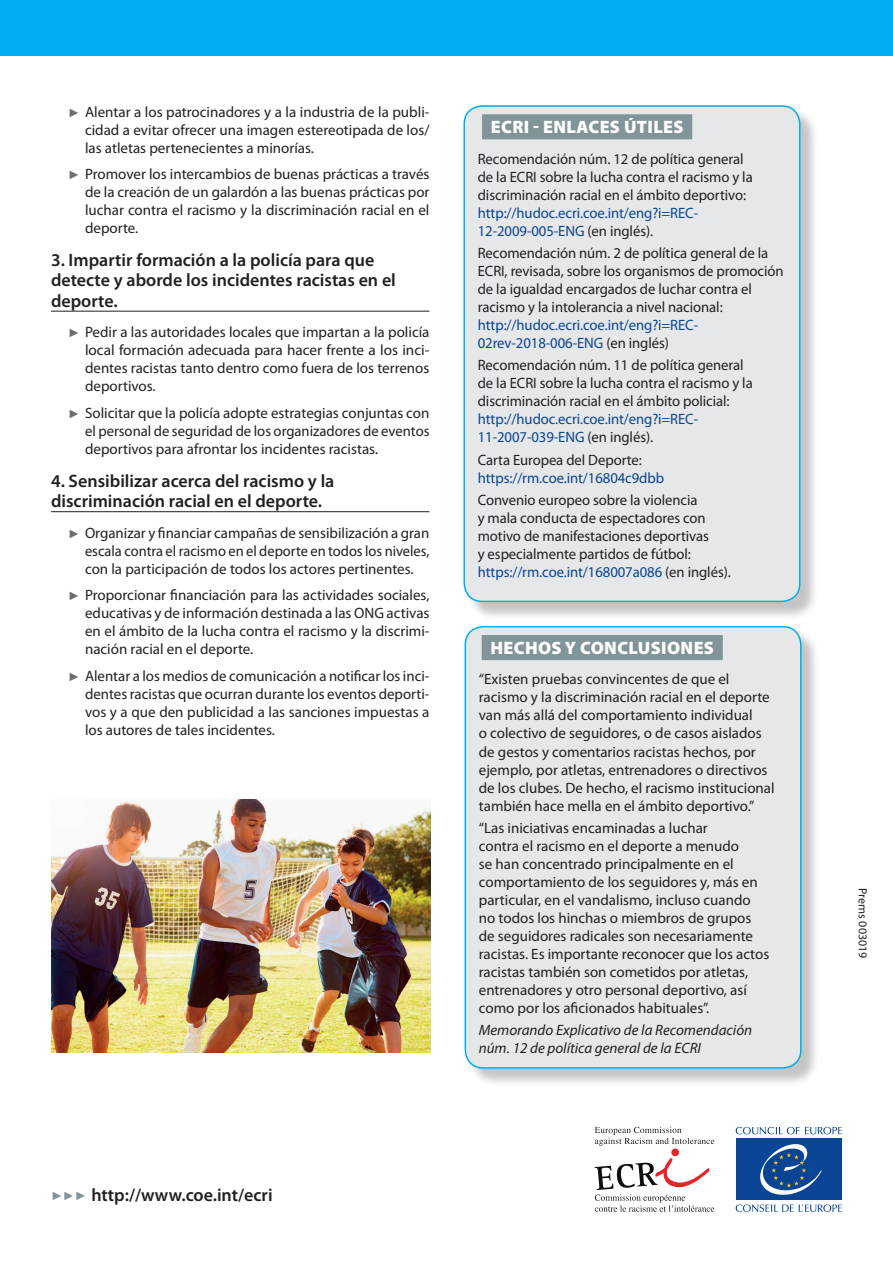
<style>
.page{position:relative;width:893px;height:1263px;background:#fff}
.page>*{position:absolute;margin:0;border:0;box-sizing:border-box;transform-origin:0 0}
.t1{font:600 18px/20.2px "Myriad Pro";color:#231f20}
.t2{font:900 18px "Myriad Pro";letter-spacing:.02em;color:#fff}
.t3{font:15px/18px "Myriad Pro";color:#231f20;text-align:justify}
.t4{font:15px/18px "Myriad Pro";letter-spacing:-.005em;color:#094594}
.t5{font:italic 15px/18px "Myriad Pro";color:#231f20}
.t6{font:12px "Myriad Pro";color:#231f20}
.s1{font-family:"Arial";font-size:12px;color:#6c6d70}
.s2{color:#231f20}
.s3{color:#094594}
.s4{font-family:"Arial";font-weight:400;font-size:12px;color:#819598}
</style>
<div class="page">
<hr style="left:51px;top:311px;width:378px;height:1px;background:#231f20">
<hr style="left:51px;top:511px;width:378px;height:1px;background:#231f20">
<div style="left:0;top:0;width:893px;height:55px;background:#00aeef"></div>
<svg style="left:595px;top:1127px;width:119px;height:19px"></svg>
<div style="left:671px;top:1148px;width:8px;height:8px;background:#ea2426;border-radius:50%"></div>
<svg style="left:595px;top:1158px;width:119px;height:54px"></svg>
<svg style="left:736px;top:1127px;width:106px;height:7px"></svg>
<svg style="left:736px;top:1204px;width:106px;height:8px"></svg>
<div style="left:736px;top:1139px;width:106px;height:61px;background:#094594"></div>
<svg style="left:760px;top:1144px;width:62px;height:51px"></svg>
<div style="left:467px;top:628px;width:353px;height:459px;background:#231f20;opacity:.26"></div>
<div style="left:465px;top:627px;width:336px;height:441px;background:#e6e7e9;border-radius:18px"></div>
<div style="left:482px;top:636px;width:241px;height:24px;background:#819598"></div>
<div style="left:482px;top:635px;width:241px;height:24px;background:#819598"></div>
<div style="left:465px;top:626px;width:336px;height:443px;border:2px solid #00aeef;border-radius:18px"></div>
<div style="left:466px;top:108px;width:353px;height:513px;background:#231f20;opacity:.26"></div>
<div style="left:464px;top:106px;width:336px;height:495px;background:#e6e7e9;border-radius:18px"></div>
<div style="left:482px;top:115px;width:210px;height:24px;background:#819598"></div>
<div style="left:482px;top:114px;width:210px;height:24px;background:#819598"></div>
<div style="left:463px;top:105px;width:337px;height:497px;border:2px solid #00aeef;border-radius:18px"></div>
<img style="left:51px;top:799px;width:379px;height:253px">
<p class="t3" style="left:85px;top:102px;width:346px;text-indent:-17px"><span class="s1">►</span> Alentar a los patrocinadores y a la industria de la publi&shy;cidad a evitar ofrecer una imagen estereotipada de los/ las atletas pertenecientes a minorías.</p>
<p class="t3" style="left:85px;top:165px;width:346px;text-indent:-17px"><span class="s1">►</span> Promover los intercambios de buenas prácticas a través de la creación de un galardón a las buenas prácticas por luchar contra el racismo y la discriminación racial en el deporte.</p>
<p class="t1" style="left:51px;top:249px;width:346px">3. Impartir formación a la policía para que detecte y aborde los incidentes racistas en el deporte.</p>
<p class="t3" style="left:85px;top:323px;width:346px;text-indent:-17px"><span class="s1">►</span> Pedir a las autoridades locales que impartan a la policía local formación adecuada para hacer frente a los inci&shy;dentes racistas tanto dentro como fuera de los terrenos deportivos.</p>
<p class="t3" style="left:85px;top:403px;width:346px;text-indent:-17px"><span class="s1">►</span> Solicitar que la policía adopte estrategias conjuntas con el personal de seguridad de los organizadores de eventos deportivos para afrontar los incidentes racistas.</p>
<p class="t1" style="left:51px;top:470px;width:285px">4. Sensibilizar acerca del racismo y la discriminación racial en el deporte.</p>
<p class="t3" style="left:85px;top:524px;width:346px;text-indent:-17px"><span class="s1">►</span> Organizar y financiar campañas de sensibilización a gran escala contra el racismo en el deporte en todos los niveles, con la participación de todos los actores pertinentes.</p>
<p class="t3" style="left:85px;top:586px;width:346px;text-indent:-17px"><span class="s1">►</span> Proporcionar financiación para las actividades sociales, educativas y de información destinada a las ONG activas en el ámbito de la lucha contra el racismo y la discrimi&shy;nación racial en el deporte.</p>
<p class="t3" style="left:85px;top:667px;width:346px;text-indent:-17px"><span class="s1">►</span> Alentar a los medios de comunicación a notificar los inci&shy;dentes racistas que ocurran durante los eventos deporti&shy;vos y a que den publicidad a las sanciones impuestas a los autores de tales incidentes.</p>
<p class="t2" style="left:491px;top:115px;width:194px">ECRI - ENLACES ÚTILES</p>
<p class="t3" style="left:478px;top:149px;width:276px;text-align:left">Recomendación núm. 12 de política general de la ECRI sobre la lucha contra el racismo y la discriminación racial en el ámbito deportivo:</p>
<p class="t4" style="left:478px;top:203px;width:222px">http://hudoc.ecri.coe.int/eng?i=REC-<br>12-2009-005-ENG <span class="s2">(en inglés).</span></p>
<p class="t3" style="left:478px;top:244px;width:307px;text-align:left">Recomendación núm. 2 de política general de la ECRI, revisada, sobre los organismos de promoción de la igualdad encargados de luchar contra el racismo y la intolerancia a nivel nacional:</p>
<p class="t4" style="left:478px;top:316px;width:222px">http://hudoc.ecri.coe.int/eng?i=REC-<br>02rev-2018-006-ENG <span class="s2">(en inglés)</span></p>
<p class="t3" style="left:478px;top:356px;width:276px;text-align:left">Recomendación núm. 11 de política general de la ECRI sobre la lucha contra el racismo y la discriminación racial en el ámbito policial:</p>
<p class="t4" style="left:478px;top:410px;width:222px">http://hudoc.ecri.coe.int/eng?i=REC-<br>11-2007-039-ENG <span class="s2">(en inglés).</span></p>
<p class="t3" style="left:478px;top:450px;width:166px">Carta Europea del Deporte:</p>
<p class="t4" style="left:478px;top:468px;width:188px">https://rm.coe.int/16804c9dbb</p>
<p class="t3" style="left:478px;top:490px;width:255px;text-align:left">Convenio europeo sobre la violencia<br>y mala conducta de espectadores con motivo de manifestaciones deportivas<br>y especialmente partidos de fútbol: <span class="s3">https://rm.coe.int/168007a086</span> (en inglés).</p>
<p class="t2" style="left:490px;top:636px;width:225px">HECHOS Y CONCLUSIONES</p>
<p class="t3" style="left:479px;top:670px;width:297px;text-align:left">“Existen pruebas convincentes de que el racismo y la discriminación racial en el deporte van más allá del comportamiento individual<br>o colectivo de seguidores, o de casos aislados de gestos y comentarios racistas hechos, por ejemplo, por atletas, entrenadores o directivos de los clubes. De hecho, el racismo institucional también hace mella en el ámbito deportivo.”</p>
<p class="t3" style="left:479px;top:818px;width:292px;text-align:left">“Las iniciativas encaminadas a luchar<br>contra el racismo en el deporte a menudo<br>se han concentrado principalmente en el comportamiento de los seguidores y, más en particular, en el vandalismo, incluso cuando no todos los hinchas o miembros de grupos de seguidores radicales son necesariamente racistas. Es importante reconocer que los actos racistas también son cometidos por atletas, entrenadores y otro personal deportivo, así como por los aficionados habituales”.</p>
<p class="t5" style="left:479px;top:1021px;width:275px">Memorando Explicativo de la Recomendación núm. 12 de política general de la ECRI</p>
<p class="t1" style="left:51px;top:1184px;width:223px"><span class="s4">►►►</span> http://www.coe.int/ecri</p>
<p class="t6" style="left:870px;top:888px;width:72px;rotate:90deg">Prems 003019</p>
</div>
